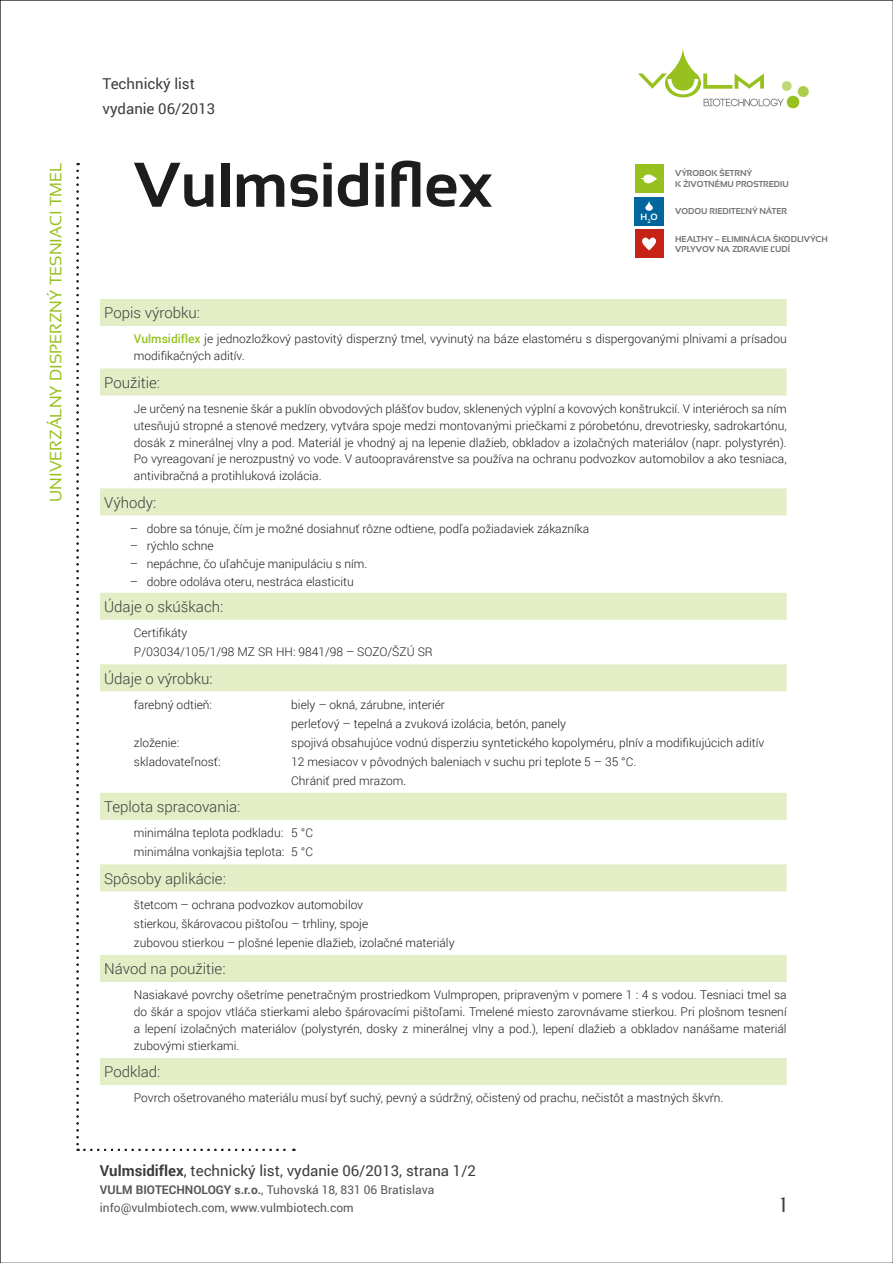
<style>
.page{position:relative;width:893px;height:1263px;background:#fff}
.page>*{position:absolute;margin:0;border:0;box-sizing:border-box;transform-origin:0 0}
.t1{font:700 63px "Sansation";color:#1d1d1b}
.t2{font:21px "Sansation";color:#3d3d3c}
.t3{font:16.5px "Sansation";color:#96c11f}
.t4{font:300 15px "Roboto";color:#3d3d3c}
.t5{font:15px/24.6px "Roboto";color:#3d3d3c}
.t6{font:300 12px/16.8px "Roboto";color:#1d1d1b}
.t7{font:12px/18px "Roboto";color:#575756}
.t8{font:700 9.15px "Sansation";color:#fff}
.t9{font:700 8.55px/10.2px "Sansation";color:#70706f}
.s1{font-weight:500;color:#96c11f}
.s2{font-weight:700}
</style>
<div class="page">
<div style="left:100px;top:299px;width:687px;height:27px;background:#e3edc6"></div>
<div style="left:100px;top:368px;width:687px;height:27px;background:#e3edc6"></div>
<div style="left:100px;top:488px;width:687px;height:27px;background:#e3edc6"></div>
<div style="left:100px;top:593px;width:687px;height:27px;background:#e3edc6"></div>
<div style="left:100px;top:664px;width:687px;height:27px;background:#e3edc6"></div>
<div style="left:100px;top:793px;width:687px;height:27px;background:#e3edc6"></div>
<div style="left:100px;top:864px;width:687px;height:27px;background:#e3edc6"></div>
<div style="left:100px;top:955px;width:687px;height:27px;background:#e3edc6"></div>
<div style="left:100px;top:1058px;width:687px;height:27px;background:#e3edc6"></div>
<div style="left:635px;top:164px;width:29px;height:29px;background:#96c11f"></div>
<svg style="left:641px;top:174px;width:16px;height:9px"></svg>
<div style="left:635px;top:197px;width:29px;height:29px;background:#00669b"></div>
<svg style="left:645px;top:201px;width:8px;height:10px"></svg>
<div style="left:635px;top:229px;width:28px;height:29px;background:#c62317"></div>
<svg style="left:642px;top:237px;width:14px;height:13px"></svg>
<svg style="left:76px;top:171px;width:218px;height:980px"></svg>
<svg style="left:638px;top:48px;width:171px;height:61px"></svg>
<h3 class="t3" style="left:46px;top:502px;width:341px;rotate:-90deg">UNIVERZÁLNY DISPERZNÝ TESNIACI TMEL</h3>
<p class="t5" style="left:103px;top:71px;width:114px">Technický list vydanie 06/2013</p>
<h1 class="t1" style="left:134px;top:150px;width:359px">Vulmsidiflex</h1>
<p class="t8" style="left:640px;top:212px;width:19px">H<sub>2</sub>O</p>
<p class="t9" style="left:675px;top:168px;width:115px">VÝROBOK ŠETRNÝ<br>K ŽIVOTNÉMU PROSTREDIU</p>
<p class="t9" style="left:675px;top:206px;width:113px">VODOU RIEDITEĽNÝ NÁTER</p>
<p class="t9" style="left:675px;top:234px;width:154px">HEALTHY – ELIMINÁCIA ŠKODLIVÝCH<br>VPLYVOV NA ZDRAVIE ĽUDÍ</p>
<p class="t4" style="left:104px;top:302px;width:97px">Popis výrobku:</p>
<p class="t6" style="left:134px;top:330px;width:654px"><span class="s1">Vulmsidiflex</span> je jednozložkový pastovitý disperzný tmel, vyvinutý na báze elastoméru s dispergovanými plnivami a prísadou modifikačných aditív.</p>
<p class="t4" style="left:104px;top:372px;width:57px">Použitie:</p>
<p class="t6" style="left:134px;top:400px;width:654px;text-align:justify">Je určený na tesnenie škár a puklín obvodových plášťov budov, sklenených výplní a kovových konštrukcií. V interiéroch sa ním utesňujú stropné a stenové medzery, vytvára spoje medzi montovanými priečkami z pórobetónu, drevotriesky, sadrokartónu, dosák z minerálnej vlny a pod. Materiál je vhodný aj na lepenie dlažieb, obkladov a izolačných materiálov (napr. polystyrén).<br>Po vyreagovaní je nerozpustný vo vode. V autoopravárenstve sa používa na ochranu podvozkov automobilov a ako tesniaca, antivibračná a protihluková izolácia.</p>
<p class="t4" style="left:104px;top:492px;width:54px">Výhody:</p>
<p class="t6" style="left:130px;top:520px;width:461px">– dobre sa tónuje, čím je možné dosiahnuť rôzne odtiene, podľa požiadaviek zákazníka</p>
<p class="t6" style="left:130px;top:537px;width:86px">– rýchlo schne</p>
<p class="t6" style="left:130px;top:555px;width:239px">– nepáchne, čo uľahčuje manipuláciu s ním.</p>
<p class="t6" style="left:130px;top:573px;width:226px">– dobre odoláva oteru, nestráca elasticitu</p>
<p class="t4" style="left:104px;top:596px;width:121px">Údaje o skúškach:</p>
<p class="t6" style="left:134px;top:623px;width:300px;line-height:18.9px">Certifikáty<br>P/03034/105/1/98 MZ SR HH: 9841/98 – SOZO/ŠZÚ SR</p>
<p class="t4" style="left:104px;top:668px;width:110px">Údaje o výrobku:</p>
<p class="t6" style="left:134px;top:696px;width:80px">farebný odtieň:</p>
<p class="t6" style="left:291px;top:695px;width:276px;line-height:18.9px">biely – okná, zárubne, interiér<br>perleťový – tepelná a zvuková izolácia, betón, panely</p>
<p class="t6" style="left:134px;top:734px;width:47px">zloženie:</p>
<p class="t6" style="left:291px;top:734px;width:475px">spojivá obsahujúce vodnú disperziu syntetického kopolyméru, plnív a modifikujúcich aditív</p>
<p class="t6" style="left:134px;top:752px;width:88px">skladovateľnosť:</p>
<p class="t6" style="left:291px;top:751px;width:347px;line-height:18.9px">12 mesiacov v pôvodných baleniach v suchu pri teplote 5 – 35 °C.<br>Chrániť pred mrazom.</p>
<p class="t4" style="left:104px;top:796px;width:138px">Teplota spracovania:</p>
<p class="t6" style="left:134px;top:823px;width:181px;line-height:18.9px">minimálna teplota podkladu: 5 °C minimálna vonkajšia teplota: 5 °C</p>
<p class="t4" style="left:104px;top:868px;width:123px">Spôsoby aplikácie:</p>
<p class="t6" style="left:134px;top:895px;width:322px;line-height:18.9px">štetcom – ochrana podvozkov automobilov<br>stierkou, škárovacou pištoľou – trhliny, spoje<br>zubovou stierkou – plošné lepenie dlažieb, izolačné materiály</p>
<p class="t4" style="left:104px;top:958px;width:123px">Návod na použitie:</p>
<p class="t6" style="left:134px;top:986px;width:654px;text-align:justify">Nasiakavé povrchy ošetríme penetračným prostriedkom Vulmpropen, pripraveným v pomere 1 : 4 s vodou. Tesniaci tmel sa do škár a spojov vtláča stierkami alebo špárovacími pištoľami. Tmelené miesto zarovnávame stierkou. Pri plošnom tesnení a lepení izolačných materiálov (polystyrén, dosky z minerálnej vlny a pod.), lepení dlažieb a obkladov nanášame materiál zubovými stierkami.</p>
<p class="t4" style="left:104px;top:1061px;width:58px">Podklad:</p>
<p class="t6" style="left:134px;top:1089px;width:591px">Povrch ošetrovaného materiálu musí byť suchý, pevný a súdržný, očistený od prachu, nečistôt a mastných škvŕn.</p>
<p class="t5" style="left:100px;top:1158px;width:378px"><span class="s2">Vulmsidiflex</span>, technický list, vydanie 06/2013, strana 1/2</p>
<p class="t7" style="left:100px;top:1181px;width:336px"><span class="s2">VULM BIOTECHNOLOGY s.r.o.</span>, Tuhovská 18, 831 06 Bratislava info@vulmbiotech.com, www.vulmbiotech.com</p>
<h2 class="t2" style="left:780px;top:1193px;width:8px">1</h2>
</div>
